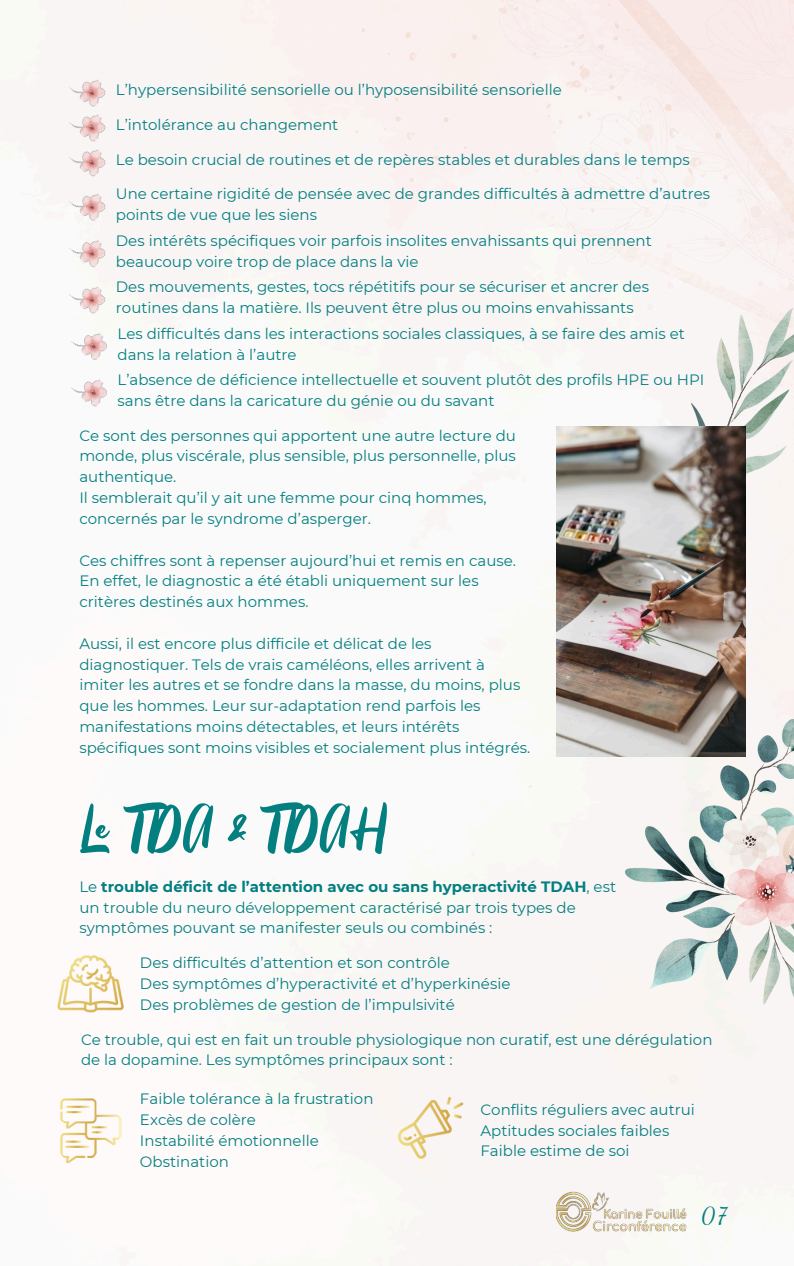
<style>
.page{position:relative;width:794px;height:1266px;background:#fff}
.page>*{position:absolute;margin:0;border:0;box-sizing:border-box;transform-origin:0 0}
.t1{font:71.78px "Beattingvile";color:#037f80}
.t2{font:22.5px "Dancing Script";color:#037f80}
.t3{font:15px/20.9px "Montserrat";color:#037f80}
.s1{font-weight:700}
</style>
<div class="page">
<div style="left:88px;top:0;width:705px;height:1233px;background:#faf6f5"></div>
<img style="left:556px;top:1191px;width:130px;height:41px">
<img style="left:69px;top:69px;width:41px;height:35px">
<img style="left:69px;top:104px;width:41px;height:35px">
<img style="left:69px;top:139px;width:41px;height:40px">
<img style="left:69px;top:183px;width:41px;height:41px">
<img style="left:69px;top:230px;width:41px;height:40px">
<img style="left:69px;top:276px;width:41px;height:41px">
<img style="left:71px;top:322px;width:40px;height:41px">
<img style="left:71px;top:369px;width:40px;height:40px">
<img style="left:691px;top:309px;width:102px;height:201px">
<img style="left:556px;top:426px;width:188px;height:330px">
<img style="left:57px;top:946px;width:70px;height:74px">
<img style="left:60px;top:1093px;width:67px;height:74px">
<img style="left:393px;top:1090px;width:74px;height:74px">
<img style="left:625px;top:719px;width:168px;height:302px">
<p class="t3" style="left:116px;top:79px;width:447px">L’hypersensibilité sensorielle ou l’hyposensibilité sensorielle</p>
<p class="t3" style="left:116px;top:114px;width:224px">L’intolérance au changement</p>
<p class="t3" style="left:116px;top:149px;width:575px">Le besoin crucial de routines et de repères stables et durables dans le temps</p>
<p class="t3" style="left:116px;top:184px;width:595px">Une certaine rigidité de pensée avec de grandes difficultés à admettre d’autres points de vue que les siens</p>
<p class="t3" style="left:116px;top:230px;width:537px">Des intérêts spécifiques voir parfois insolites envahissants qui prennent beaucoup voire trop de place dans la vie</p>
<p class="t3" style="left:116px;top:276px;width:534px">Des mouvements, gestes, tocs répétitifs pour se sécuriser et ancrer des routines dans la matière. Ils peuvent être plus ou moins envahissants</p>
<p class="t3" style="left:117px;top:323px;width:568px">Les difficultés dans les interactions sociales classiques, à se faire des amis et dans la relation à l’autre</p>
<h1 class="t3" style="left:117px;top:369px;width:588px">L’absence de déficience intellectuelle et souvent plutôt des profils HPE ou HPI sans être dans la caricature du génie ou du savant</h1>
<p class="t3" style="left:79px;top:425px;width:438px;text-align:justify">Ce sont des personnes qui apportent une autre lecture du monde, plus viscérale, plus sensible, plus personnelle, plus authentique.</p>
<p class="t3" style="left:79px;top:487px;width:408px">Il semblerait qu’il y ait une femme pour cinq hommes, concernés par le syndrome d’asperger.</p>
<p class="t3" style="left:79px;top:550px;width:438px">Ces chiffres sont à repenser aujourd’hui et remis en cause.<br>En effet, le diagnostic a été établi uniquement sur les critères destinés aux hommes.</p>
<p class="t3" style="left:79px;top:633px;width:452px">Aussi, il est encore plus difficile et délicat de les diagnostiquer. Tels de vrais caméléons, elles arrivent à imiter les autres et se fondre dans la masse, du moins, plus que les hommes. Leur sur-adaptation rend parfois les manifestations moins détectables, et leurs intérêts spécifiques sont moins visibles et socialement plus intégrés.</p>
<p class="t1" style="left:79px;top:792px;width:309px">Le TDA &amp; TDAH</p>
<p class="t3" style="left:79px;top:876px;width:538px">Le <span class="s1">trouble déficit de l’attention avec ou sans hyperactivité TDAH</span>, est un trouble du neuro développement caractérisé par trois types de symptômes pouvant se manifester seuls ou combinés :</p>
<p class="t3" style="left:140px;top:952px;width:311px">Des difficultés d’attention et son contrôle</p>
<p class="t3" style="left:140px;top:973px;width:372px">Des symptômes d’hyperactivité et d’hyperkinésie</p>
<p class="t3" style="left:140px;top:994px;width:316px">Des problèmes de gestion de l’impulsivité</p>
<p class="t3" style="left:81px;top:1028px;width:632px">Ce trouble, qui est en fait un trouble physiologique non curatif, est une dérégulation de la dopamine. Les symptômes principaux sont :</p>
<p class="t3" style="left:480px;top:1099px;width:216px">Conflits réguliers avec autrui</p>
<p class="t3" style="left:480px;top:1120px;width:190px">Aptitudes sociales faibles</p>
<p class="t3" style="left:480px;top:1140px;width:150px">Faible estime de soi</p>
<p class="t3" style="left:140px;top:1088px;width:235px">Faible tolérance à la frustration</p>
<p class="t3" style="left:140px;top:1109px;width:117px">Excès de colère</p>
<p class="t3" style="left:140px;top:1130px;width:180px">Instabilité émotionnelle</p>
<p class="t3" style="left:140px;top:1151px;width:90px">Obstination</p>
<p class="t2" style="left:700px;top:1202px;width:27px">07</p>
</div>
